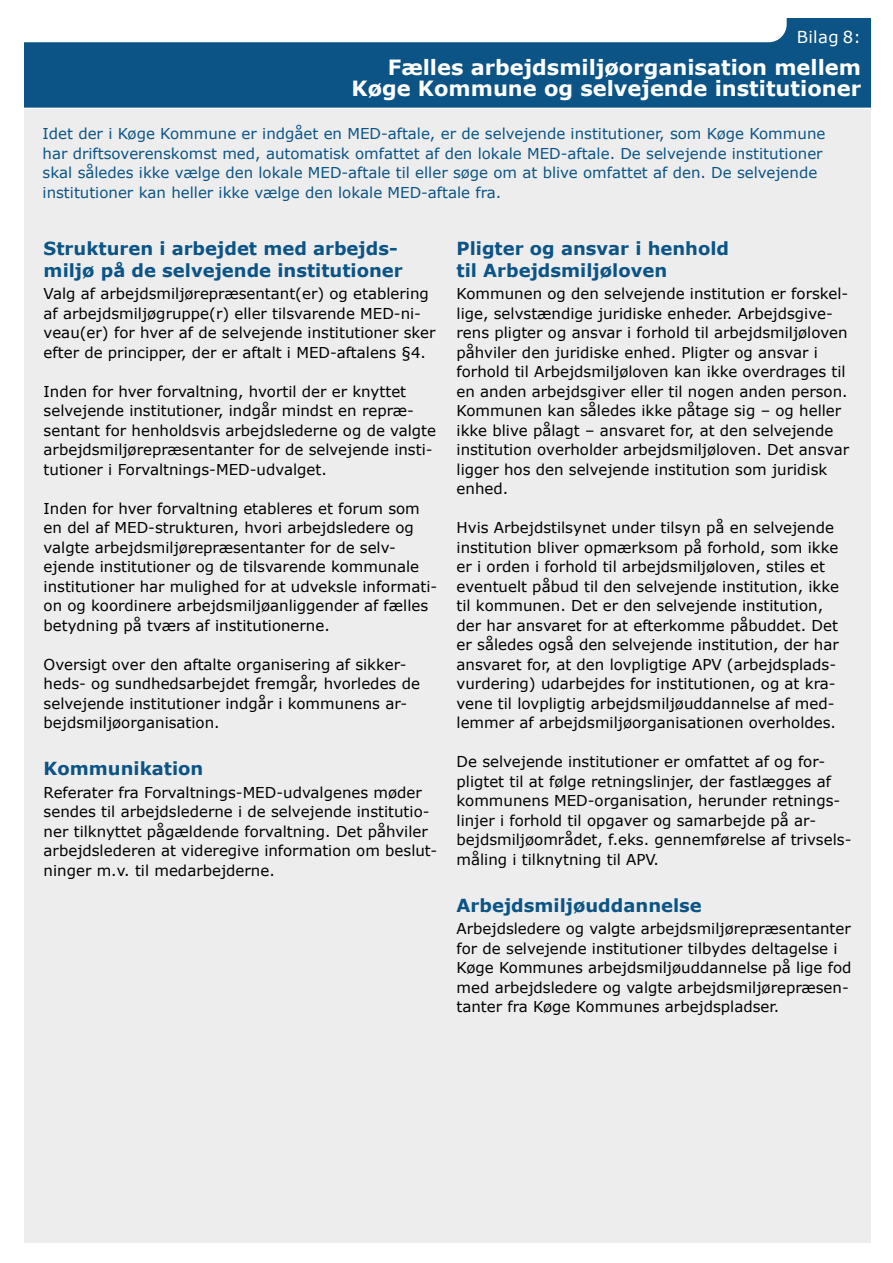
<style>
.page{position:relative;width:893px;height:1263px;background:#fff}
.page>*{position:absolute;margin:0;border:0;box-sizing:border-box;transform-origin:0 0}
.t1{font:700 21px/21.6px "Verdana";color:#fff;text-align:right}
.t2{font:700 18px/21.6px "Verdana";color:#0b5485}
.t3{font:16.5px "Verdana";letter-spacing:.02em;color:#fff}
.t4{font:15px/19.5px "Verdana";color:#000}
.t5{font:15px/19.5px "Verdana";color:#0b5485}
</style>
<div class="page">
<div style="left:24px;top:19px;width:847px;height:90px;background:#0b5485"></div>
<div style="left:24px;top:109px;width:847px;height:1133px;background:#ededed"></div>
<hr style="left:0;top:108px;width:893px;height:1px;background:#fff">
<div style="left:24px;top:18px;width:763px;height:24px;background:#fff"></div>
<p class="t3" style="left:797px;top:27px;width:66px">Bilag 8:</p>
<h1 class="t1" style="left:352px;top:56px;width:511px">Fælles arbejdsmiljøorganisation mellem<br>Køge Kommune og selvejende institutioner</h1>
<p class="t5" style="left:43px;top:124px;width:784px">Idet der i Køge Kommune er indgået en MED-aftale, er de selvejende institutioner, som Køge Kommune har driftsoverenskomst med, automatisk omfattet af den lokale MED-aftale. De selvejende institutioner skal således ikke vælge den lokale MED-aftale til eller søge om at blive omfattet af den. De selvejende institutioner kan heller ikke vælge den lokale MED-aftale fra.</p>
<p class="t2" style="left:44px;top:238px;width:361px">Strukturen i arbejdet med arbejds&shy;miljø på de selvejende institutioner</p>
<p class="t4" style="left:44px;top:284px;width:393px">Valg af arbejdsmiljørepræsentant(er) og etablering af arbejdsmiljøgruppe(r) eller tilsvarende MED-ni&shy;veau(er) for hver af de selvejende institutioner sker efter de principper, der er aftalt i MED-aftalens §4.</p>
<p class="t4" style="left:44px;top:382px;width:394px">Inden for hver forvaltning, hvortil der er knyttet selvejende institutioner, indgår mindst en repræ&shy;sentant for henholdsvis arbejdslederne og de valgte arbejdsmiljørepræsentanter for de selvejende insti&shy;tutioner i Forvaltnings-MED-udvalget.</p>
<p class="t4" style="left:44px;top:499px;width:395px">Inden for hver forvaltning etableres et forum som en del af MED-strukturen, hvori arbejdsledere og valgte arbejdsmiljørepræsentanter for de selv&shy;ejende institutioner og de tilsvarende kommunale institutioner har mulighed for at udveksle informati&shy;on og koordinere arbejdsmiljøanliggender af fælles betydning på tværs af institutionerne.</p>
<p class="t4" style="left:44px;top:655px;width:378px">Oversigt over den aftalte organisering af sikker&shy;heds- og sundhedsarbejdet fremgår, hvorledes de selvejende institutioner indgår i kommunens ar&shy;bejdsmiljøorganisation.</p>
<p class="t2" style="left:44px;top:758px;width:161px">Kommunikation</p>
<p class="t4" style="left:44px;top:782px;width:395px">Referater fra Forvaltnings-MED-udvalgenes møder sendes til arbejdslederne i de selvejende institutio&shy;ner tilknyttet pågældende forvaltning. Det påhviler arbejdslederen at videregive information om beslut&shy;ninger m.v. til medarbejderne.</p>
<p class="t2" style="left:457px;top:238px;width:274px">Pligter og ansvar i henhold til Arbejdsmiljøloven</p>
<p class="t4" style="left:457px;top:284px;width:394px">Kommunen og den selvejende institution er forskel&shy;lige, selvstændige juridiske enheder. Arbejdsgive&shy;rens pligter og ansvar i forhold til arbejdsmiljøloven påhviler den juridiske enhed. Pligter og ansvar i forhold til Arbejdsmiljøloven kan ikke overdrages til en anden arbejdsgiver eller til nogen anden person.<br>Kommunen kan således ikke påtage sig – og heller ikke blive pålagt – ansvaret for, at den selvejende institution overholder arbejdsmiljøloven. Det ansvar ligger hos den selvejende institution som juridisk enhed.</p>
<p class="t4" style="left:457px;top:518px;width:384px">Hvis Arbejdstilsynet under tilsyn på en selvejende institution bliver opmærksom på forhold, som ikke er i orden i forhold til arbejdsmiljøloven, stiles et eventuelt påbud til den selvejende institution, ikke til kommunen. Det er den selvejende institution, der har ansvaret for at efterkomme påbuddet. Det er således også den selvejende institution, der har ansvaret for, at den lovpligtige APV (arbejdsplads&shy;vurdering) udarbejdes for institutionen, og at kra&shy;vene til lovpligtig arbejdsmiljøuddannelse af med&shy;lemmer af arbejdsmiljøorganisationen overholdes.</p>
<p class="t4" style="left:457px;top:752px;width:396px">De selvejende institutioner er omfattet af og for&shy;pligtet til at følge retningslinjer, der fastlægges af kommunens MED-organisation, herunder retnings&shy;linjer i forhold til opgaver og samarbejde på ar&shy;bejdsmiljøområdet, f.eks. gennemførelse af trivsels&shy;måling i tilknytning til APV.</p>
<p class="t2" style="left:457px;top:894px;width:247px">Arbejdsmiljøuddannelse</p>
<p class="t4" style="left:457px;top:919px;width:396px">Arbejdsledere og valgte arbejdsmiljørepræsentanter for de selvejende institutioner tilbydes deltagelse i Køge Kommunes arbejdsmiljøuddannelse på lige fod med arbejdsledere og valgte arbejdsmiljørepræsen&shy;tanter fra Køge Kommunes arbejdspladser.</p>
</div>
